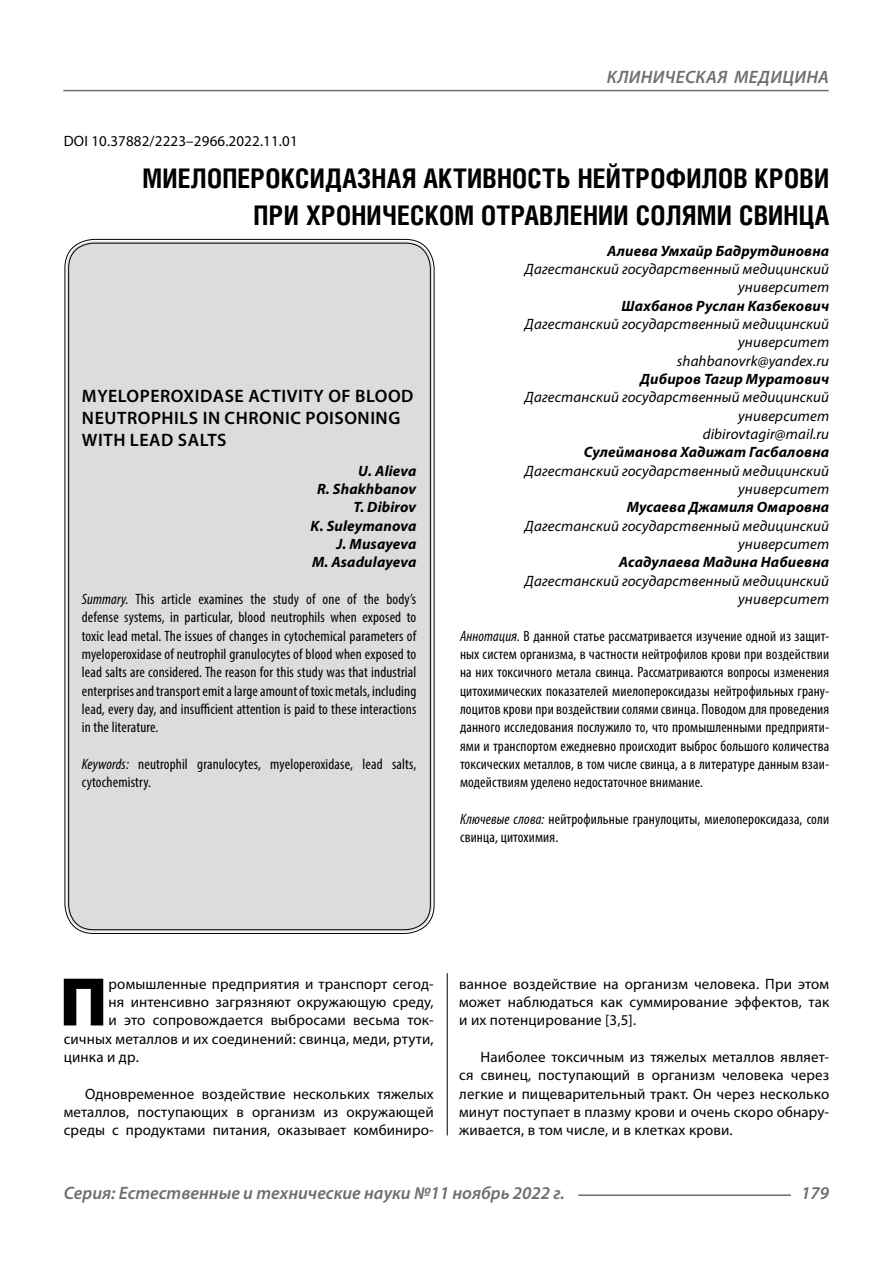
<style>
.page{position:relative;width:893px;height:1263px;background:#fff}
.page>*{position:absolute;margin:0;border:0;box-sizing:border-box;transform-origin:0 0}
.Bukvica{font:900 69.3px "Myriad Pro";color:#000}
.Header{font:700 27px/37.5px "Helios Cond C";letter-spacing:.01em;color:#000;text-align:right}
.Header-eng{font:600 18px/21.6px "Myriad Pro";letter-spacing:.03em;color:#000}
.t1{font:italic 600 18px "Myriad Pro";color:#6e6e6e}
.Annotation-rus{font:condensed 15px/18.3px "Myriad Pro";letter-spacing:.01em;color:#000;text-align:justify}
.Annotation-eng{font:condensed 15px/18.3px "Myriad Pro";letter-spacing:.01em;color:#000;text-align:justify}
.Normal{font:15px/18.3px "Myriad Pro";letter-spacing:.01em;color:#000;text-align:justify}
.Author-doc{font:italic 15px/18.3px "Myriad Pro";letter-spacing:.01em;color:#000;text-align:right}
.Bukvica-2{font:15px "Myriad Pro";letter-spacing:.01em;color:#000}
.Author{font:italic 700 15px "Myriad Pro";letter-spacing:.01em;color:#000}
.Author-eng{font:italic 700 15px "Myriad Pro";letter-spacing:.01em;color:#000}
.Author-email{font:italic 15px "Myriad Pro";letter-spacing:.01em;color:#000}
.DOI{font:15px "Myriad Pro";letter-spacing:.01em;color:#000}
.s1{font-style:italic}
</style>
<div class="page">
<hr style="left:447px;top:952px;width:1px;height:183px;background:#000">
<div style="left:43px;top:952px;width:786px;height:21px;background:#fff"></div>
<div style="left:67px;top:241px;width:365px;height:690px;background:#dcdcdc;border-radius:27px"></div>
<hr style="left:578px;top:1194px;width:213px;height:2px;background:#6e6e6e">
<hr style="left:63px;top:90px;width:766px;height:1px;background:#6e6e6e">
<p class="t1" style="left:607px;top:66px;width:23px">Клиническая</p>
<p class="t1" style="left:734px;top:66px;width:13px">медицина</p>
<p class="DOI" style="left:64px;top:132px;width:235px">DOI 10.37882/2223–2966.2022.11.01</p>
<p class="Header" style="left:142px;top:159px;width:688px">МИЕЛОПЕРОКСИДАЗНАЯ АКТИВНОСТЬ НЕЙТРОФИЛОВ КРОВИ<br>ПРИ ХРОНИЧЕСКОМ ОТРАВЛЕНИИ СОЛЯМИ СВИНЦА</p>
<p class="Author" style="left:607px;top:241px;width:224px">Алиева Умхайр Бадрутдиновна</p>
<p class="Author-doc" style="left:525px;top:260px;width:306px">Дагестанский государственный медицинский университет</p>
<p class="Author" style="left:622px;top:296px;width:209px">Шахбанов Руслан Казбекович</p>
<p class="Author-doc" style="left:525px;top:315px;width:306px">Дагестанский государственный медицинский университет</p>
<p class="Author-email" style="left:677px;top:351px;width:154px">shahbanovrk@yandex.ru</p>
<p class="Author" style="left:640px;top:369px;width:191px">Дибиров Тагир Муратович</p>
<p class="Author-doc" style="left:525px;top:388px;width:306px">Дагестанский государственный медицинский университет</p>
<p class="Author-email" style="left:703px;top:425px;width:128px">dibirovtagir@mail.ru</p>
<p class="Author" style="left:584px;top:443px;width:247px">Сулейманова Хадижат Гасбаловна</p>
<p class="Author-doc" style="left:525px;top:461px;width:306px">Дагестанский государственный медицинский университет</p>
<p class="Author" style="left:627px;top:498px;width:204px">Мусаева Джамиля Омаровна</p>
<p class="Author-doc" style="left:525px;top:516px;width:306px">Дагестанский государственный медицинский университет</p>
<p class="Author" style="left:619px;top:552px;width:212px">Асадулаева Мадина Набиевна</p>
<p class="Author-doc" style="left:525px;top:571px;width:306px">Дагестанский государственный медицинский университет</p>
<p class="Annotation-rus" style="left:460px;top:626px;width:371px"><span class="s1">Аннотация.</span> В данной статье рассматривается изучение одной из защит&shy;ных систем организма, в частности нейтрофилов крови при воздействии на них токсичного метала свинца. Рассматриваются вопросы изменения цитохимических показателей миелопероксидазы нейтрофильных грану&shy;лоцитов крови при воздействии солями свинца. Поводом для проведения данного исследования послужило то, что промышленными предприяти&shy;ями и транспортом ежедневно происходит выброс большого количества токсических металлов, в том числе свинца, а в литературе данным взаи&shy;модействиям уделено недостаточное внимание.</p>
<p class="Annotation-rus" style="left:460px;top:810px;width:371px"><span class="s1">Ключевые слова:</span> нейтрофильные гранулоциты, миелопероксидаза, соли свинца, цитохимия.</p>
<p class="Header-eng" style="left:82px;top:385px;width:333px">MYELOPEROXIDASE ACTIVITY OF BLOOD<br>NEUTROPHILS IN CHRONIC POISONING<br>WITH LEAD SALTS</p>
<p class="Author-eng" style="left:358px;top:461px;width:60px">U. Alieva</p>
<p class="Author-eng" style="left:317px;top:479px;width:101px">R. Shakhbanov</p>
<p class="Author-eng" style="left:353px;top:498px;width:64px">T. Dibirov</p>
<p class="Author-eng" style="left:311px;top:516px;width:107px">K. Suleymanova</p>
<p class="Author-eng" style="left:336px;top:534px;width:81px">J. Musayeva</p>
<p class="Author-eng" style="left:312px;top:552px;width:106px">M. Asadulayeva</p>
<p class="Annotation-eng" style="left:82px;top:590px;width:336px"><span class="s1">Summary.</span> This article examines the study of one of the body’s defense systems, in particular, blood neutrophils when exposed to toxic lead metal. The issues of changes in cytochemical parameters of myeloperoxidase of neutrophil granulocytes of blood when exposed to lead salts are considered. The reason for this study was that industrial enterprises and transport emit a large amount of toxic metals, including lead, every day, and insufficient attention is paid to these interactions in the literature.</p>
<p class="Annotation-eng" style="left:82px;top:755px;width:336px"><span class="s1">Keywords:</span> neutrophil granulocytes, myeloperoxidase, lead salts, cytochemistry.</p>
<p class="Bukvica" style="left:59px;top:956px;width:50px">П</p>
<p class="Bukvica-2" style="left:109px;top:974px;width:327px">ромышленные предприятия и транспорт сегод-</p>
<p class="Bukvica-2" style="left:109px;top:993px;width:327px">ня интенсивно загрязняют окружающую среду,</p>
<p class="Bukvica-2" style="left:109px;top:1011px;width:327px">и это сопровождается выбросами весьма ток-</p>
<p class="Bukvica-2" style="left:64px;top:1029px;width:371px">сичных металлов и их cоединений: свинца, меди, ртути,</p>
<p class="Bukvica-2" style="left:64px;top:1048px;width:77px">цинка и др.</p>
<p class="Normal" style="left:64px;top:1084px;width:371px;text-indent:21px">Одновременное воздействие нескольких тяжелых металлов, поступающих в организм из окружающей среды с продуктами питания, оказывает комбиниро-</p>
<p class="Normal" style="left:459px;top:974px;width:371px">ванное воздействие на организм человека. При этом может наблюдаться как суммирование эффектов, так и их потенцирование [3,5].</p>
<p class="Normal" style="left:459px;top:1048px;width:371px;text-indent:21px">Наиболее токсичным из тяжелых металлов являет&shy;ся свинец, поступающий в организм человека через легкие и пищеварительный тракт. Он через несколько минут поступает в плазму крови и очень скоро обнару&shy;живается, в том числе, и в клетках крови.</p>
<p class="t1" style="left:64px;top:1182px;width:503px">Серия: Естественные и технические науки №11 ноябрь 2022 г.</p>
<p class="t1" style="left:801px;top:1182px;width:30px">179</p>
</div>
